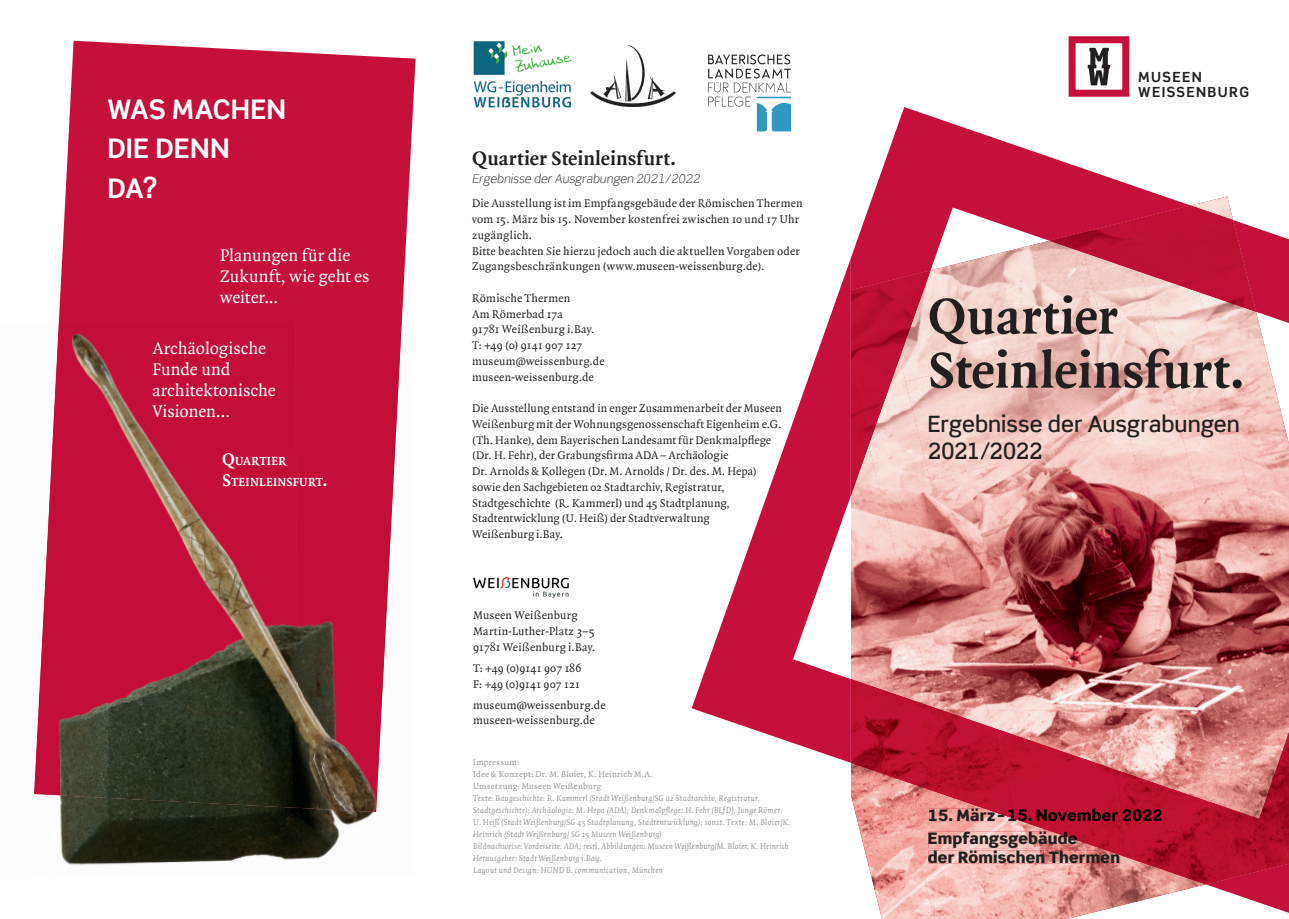
<style>
.page{position:relative;width:1289px;height:919px;background:#fff}
.page>*{position:absolute;margin:0;border:0;box-sizing:border-box;transform-origin:0 0}
.t1{font:700 54px/54px "Quadraat";letter-spacing:.005em;color:#231f20}
.t2{font:700 27px/39px "Scene Std";letter-spacing:.01em;color:#fff}
.t3{font:500 22.5px/27px "Scene Std";color:#231f20}
.t4{font:700 21px "Quadraat";letter-spacing:.01em;color:#231f20}
.t5{font:18px/21px "Quadraat";color:#fff}
.t6{font:900 15.9px/19px "Scene Std";letter-spacing:.01em;color:#231f20}
.t7{font:700 13.95px/14.9px "Scene Std";letter-spacing:.1em;color:#231f20}
.t8{font:700 12.6px/21px "Quadraat";letter-spacing:.015em;color:#fff}
.t9{font:12px/15.8px "Quadraat";letter-spacing:.015em;color:#231f20}
.t10{font:italic 300 12px "Scene Std";letter-spacing:.01em;color:#231f20}
.t11{font:italic 9px/12px "Quadraat";letter-spacing:.03em;color:#939598}
.t12{font:9px/12px "Quadraat";letter-spacing:.025em;color:#939598}
.s1{font-size:18px}
</style>
<div class="page">
<img style="left:917px;top:912px;width:62px;height:6px">
<img style="left:979px;top:912px;width:116px;height:6px">
<img style="left:473px;top:577px;width:96px;height:21px">
<svg style="left:708px;top:54px;width:83px;height:77px"></svg>
<img style="left:590px;top:45px;width:85px;height:62px">
<img style="left:473px;top:41px;width:100px;height:67px">
<svg style="left:850px;top:107px;width:438px;height:805px;background:#d9999a"></svg>
<img style="left:850px;top:270px;width:80px;height:122px">
<img style="left:1049px;top:205px;width:190px;height:66px">
<img style="left:850px;top:347px;width:22px;height:149px">
<img style="left:1137px;top:245px;width:114px;height:56px">
<img style="left:861px;top:385px;width:28px;height:50px">
<img style="left:1226px;top:295px;width:29px;height:17px">
<img style="left:850px;top:679px;width:110px;height:114px">
<img style="left:940px;top:709px;width:77px;height:99px">
<img style="left:997px;top:729px;width:134px;height:124px">
<img style="left:939px;top:787px;width:25px;height:14px">
<img style="left:1110px;top:768px;width:131px;height:116px">
<img style="left:1270px;top:732px;width:18px;height:53px">
<img style="left:1223px;top:785px;width:65px;height:90px">
<svg style="left:691px;top:261px;width:159px;height:501px"></svg>
<img style="left:983px;top:808px;width:178px;height:13px">
<img style="left:1051px;top:831px;width:26px;height:9px">
<svg style="left:1107px;top:850px;width:26px;height:9px"></svg>
<svg style="left:58px;top:41px;width:357px;height:280px;background:#c82047"></svg>
<img style="left:60px;top:807px;width:302px;height:58px">
<img style="left:49px;top:321px;width:247px;height:196px">
<img style="left:296px;top:321px;width:106px;height:490px">
<img style="left:38px;top:517px;width:260px;height:196px">
<img style="left:34px;top:713px;width:264px;height:94px">
<svg style="left:1068px;top:36px;width:62px;height:61px"></svg>
<h2 class="t2" style="left:107px;top:90px;width:180px">WAS MACHEN<br>DIE DENN<br>DA?</h2>
<h3 class="t5" style="left:220px;top:245px;width:151px">Planungen für die<br>Zukunft, wie geht es weiter...</h3>
<h3 class="t5" style="left:152px;top:338px;width:125px">Archäologische<br>Funde und architektonische<br>Visionen…</h3>
<p class="t8" style="left:222px;top:451px;width:107px"><span class="s1">Q</span>UARTIER<br><span class="s1">S</span>TEINLEINSFURT<span class="s1">.</span></p>
<h3 class="t4" style="left:472px;top:148px;width:205px">Quartier Steinleinsfurt.</h3>
<p class="t10" style="left:472px;top:171px;width:229px">Ergebnisse der Ausgrabungen 2021/2022</p>
<p class="t9" style="left:472px;top:196px;width:332px">Die Ausstellung ist im Empfangsgebäude der Römischen Thermen vom 15. März bis 15. November kostenfrei zwischen 10 und 17 Uhr zugänglich.<br>Bitte beachten Sie hierzu jedoch auch die aktuellen Vorgaben oder Zugangsbeschränkungen (www.museen-weissenburg.de).</p>
<p class="t9" style="left:472px;top:290px;width:134px">Römische Thermen<br>Am Römerbad 17a<br>91781 Weißenburg i.Bay.<br>T: +49 (0) 9141 907 127 museum@weissenburg.de museen-weissenburg.de</p>
<p class="t9" style="left:472px;top:401px;width:311px">Die Ausstellung entstand in enger Zusammenarbeit der Museen Weißenburg mit der Wohnungsgenossenschaft Eigenheim e.G. (Th. Hanke), dem Bayerischen Landesamt für Denkmalpflege (Dr. H. Fehr), der Grabungsfirma ADA – Archäologie<br>Dr. Arnolds &amp; Kollegen (Dr. M. Arnolds / Dr. des. M. Hepa) sowie den Sach gebieten 02 Stadtarchiv, Registratur, Stadtgeschichte (R. Kammerl) und 45 Stadtplanung, Stadtentwicklung (U. Heiß) der Stadtverwaltung<br>Weißenburg i.Bay.</p>
<p class="t9" style="left:473px;top:608px;width:124px">Museen Weißenburg<br>Martin-Luther-Platz 3–5<br>91781 Weißenburg i.Bay.</p>
<p class="t9" style="left:473px;top:660px;width:110px">T: +49 (0)9141 907 186<br>F: +49 (0)9141 907 121</p>
<p class="t9" style="left:473px;top:697px;width:134px">museum@weissenburg.de museen-weissenburg.de</p>
<p class="t12" style="left:473px;top:756px;width:181px">Impressum:<br>Idee &amp; Konzept: Dr. M. Bloier, K. Heinrich M.A.<br>Umsetzung: Museen Weißenburg</p>
<p class="t11" style="left:473px;top:792px;width:319px">Texte: Baugeschichte: R. Kammerl (Stadt Weißenburg/SG 02 Stadtarchiv, Registratur, Stadtgeschichte); Archäologie: M. Hepa (ADA); Denkmalpflege: H. Fehr (BLfD); Junge Römer:<br>U. Heiß (Stadt Weißenburg/SG 45 Stadtplanung, Stadtentwicklung); sonst. Texte: M. Bloier/K.<br>Heinrich (Stadt Weißenburg/ SG 15 Museen Weißenburg)<br>Bildnachweise: Vorderseite: ADA; restl. Abbildungen: Museen Weißenburg/M. Bloier, K. Heinrich Herausgeber: Stadt Weißenburg i.Bay.<br>Layout und Design: HUND B. communication, München</p>
<p class="t7" style="left:1138px;top:69px;width:113px">MUSEEN<br>WEISSENBURG</p>
<h1 class="t1" style="left:927px;top:291px;width:318px">Quartier<br>Steinleinsfurt.</h1>
<h3 class="t3" style="left:927px;top:410px;width:313px">Ergebnisse der Ausgrabungen<br>2021/2022</h3>
<h3 class="t6" style="left:927px;top:828px;width:194px">Empfangsgebäude<br>der Römischen Thermen</h3>
</div>
